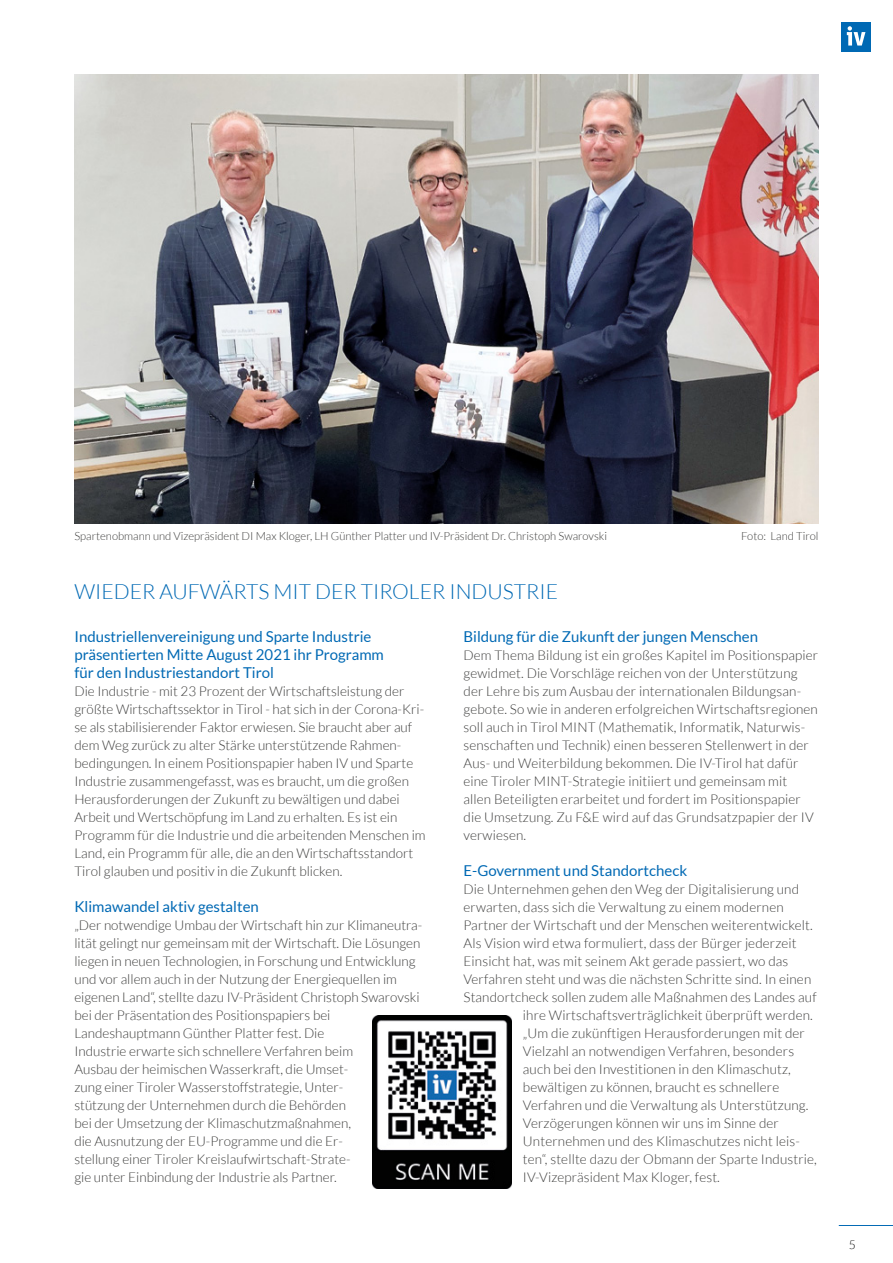
<style>
.page{position:relative;width:893px;height:1263px;background:#fff}
.page>*{position:absolute;margin:0;border:0;box-sizing:border-box;transform-origin:0 0}
.t1{font:300 21px "Lato";color:#0069b4}
.t2{font:15px/18px "Lato";color:#0069b4}
.t3{font:300 13.5px/18px "Lato";color:#3c3c3b}
.t4{font:300 12px "Lato";color:#000}
.t5{font:300 11.25px "Lato";color:#3c3c3b}
</style>
<div class="page">
<hr style="left:839px;top:1225px;width:54px;height:1px;background:#0069b4">
<div style="left:841px;top:22px;width:30px;height:30px;background:#0069b4"></div>
<svg style="left:847px;top:26px;width:18px;height:20px"></svg>
<img style="left:74px;top:74px;width:745px;height:449px">
<img style="left:372px;top:1015px;width:139px;height:173px">
<p class="t5" style="left:74px;top:530px;width:534px">Spartenobmann und Vizepräsident DI Max Kloger, LH Günther Platter und IV-Präsident Dr. Christoph Swarovski</p>
<p class="t5" style="left:741px;top:530px;width:79px">Foto: Land Tirol</p>
<h1 class="t1" style="left:74px;top:580px;width:485px">WIEDER AUFWÄRTS MIT DER TIROLER INDUSTRIE</h1>
<p class="t2" style="left:74px;top:627px;width:311px">Industriellenvereinigung und Sparte Industrie präsentierten Mitte August 2021 ihr Programm für den Industriestandort Tirol</p>
<p class="t3" style="left:74px;top:682px;width:353px">Die Industrie - mit 23 Prozent der Wirtschaftsleistung der größte Wirtschaftssektor in Tirol - hat sich in der Corona-Kri&shy;se als stabilisierender Faktor erwiesen. Sie braucht aber auf dem Weg zurück zu alter Stärke unterstützende Rahmen&shy;bedingungen. In einem Positionspapier haben IV und Sparte Industrie zusammengefasst, was es braucht, um die großen Herausforderungen der Zukunft zu bewältigen und dabei Arbeit und Wertschöpfung im Land zu erhalten. Es ist ein Programm für die Industrie und die arbeitenden Menschen im Land, ein Programm für alle, die an den Wirtschaftsstandort Tirol glauben und positiv in die Zukunft blicken.</p>
<p class="t2" style="left:74px;top:897px;width:186px">Klimawandel aktiv gestalten</p>
<p class="t3" style="left:74px;top:916px;width:349px">„Der notwendige Umbau der Wirtschaft hin zur Klimaneutra&shy;lität gelingt nur gemeinsam mit der Wirtschaft. Die Lösungen liegen in neuen Technologien, in Forschung und Entwicklung und vor allem auch in der Nutzung der Energiequellen im eigenen Land“, stellte dazu IV-Präsident Christoph Swarovski bei der Präsentation des Positionspapiers bei Landeshauptmann Günther Platter fest. Die<br>Industrie erwarte sich schnellere Verfahren beim<br>Ausbau der heimischen Wasserkraft, die Umset-<br>zung einer Tiroler Wasserstoffstrategie, Unter-<br>stützung der Unternehmen durch die Behörden<br>bei der Umsetzung der Klimaschutzmaßnahmen,<br>die Ausnutzung der EU-Programme und die Er-<br>stellung einer Tiroler Kreislaufwirtschaft-Strate-<br>gie unter Einbindung der Industrie als Partner.</p>
<p class="t2" style="left:463px;top:627px;width:296px">Bildung für die Zukunft der jungen Menschen</p>
<p class="t3" style="left:463px;top:646px;width:356px">Dem Thema Bildung ist ein großes Kapitel im Positionspapier gewidmet. Die Vorschläge reichen von der Unterstützung der Lehre bis zum Ausbau der internationalen Bildungsan&shy;gebote. So wie in anderen erfolgreichen Wirtschaftsregionen soll auch in Tirol MINT (Mathematik, Informatik, Naturwis&shy;senschaften und Technik) einen besseren Stellenwert in der Aus- und Weiterbildung bekommen. Die IV-Tirol hat dafür eine Tiroler MINT-Strategie initiiert und gemeinsam mit allen Beteiligten erarbeitet und fordert im Positionspapier die Umsetzung. Zu F&amp;E wird auf das Grundsatzpapier der IV verwiesen.</p>
<p class="t2" style="left:463px;top:861px;width:225px">E-Government und Standortcheck</p>
<p class="t3" style="left:463px;top:880px;width:337px">Die Unternehmen gehen den Weg der Digitalisierung und</p>
<p class="t3" style="left:463px;top:898px;width:322px">erwarten, dass sich die Verwaltung zu einem modernen</p>
<p class="t3" style="left:463px;top:916px;width:351px">Partner der Wirtschaft und der Menschen weiterentwickelt.</p>
<p class="t3" style="left:463px;top:934px;width:335px">Als Vision wird etwa formuliert, dass der Bürger jederzeit</p>
<p class="t3" style="left:463px;top:952px;width:326px">Einsicht hat, was mit seinem Akt gerade passiert, wo das</p>
<p class="t3" style="left:463px;top:970px;width:349px">Verfahren steht und was die nächsten Schritte sind. In einen</p>
<p class="t3" style="left:463px;top:988px;width:355px">Standortcheck sollen zudem alle Maßnahmen des Landes auf</p>
<p class="t3" style="left:523px;top:1006px;width:291px">ihre Wirtschaftsverträglichkeit überprüft werden.</p>
<p class="t3" style="left:523px;top:1024px;width:283px">„Um die zukünftigen Herausforderungen mit der</p>
<p class="t3" style="left:523px;top:1042px;width:273px">Vielzahl an notwendigen Verfahren, besonders</p>
<p class="t3" style="left:523px;top:1060px;width:270px">auch bei den Investitionen in den Klimaschutz,</p>
<p class="t3" style="left:523px;top:1078px;width:258px">bewältigen zu können, braucht es schnellere</p>
<p class="t3" style="left:523px;top:1096px;width:287px">Verfahren und die Verwaltung als Unterstützung.</p>
<p class="t3" style="left:523px;top:1114px;width:257px">Verzögerungen können wir uns im Sinne der</p>
<p class="t3" style="left:523px;top:1132px;width:278px">Unternehmen und des Klimaschutzes nicht leis-</p>
<p class="t3" style="left:523px;top:1150px;width:295px">ten“, stellte dazu der Obmann der Sparte Industrie,</p>
<p class="t3" style="left:523px;top:1168px;width:199px">IV-Vizepräsident Max Kloger, fest.</p>
<p class="t4" style="left:849px;top:1238px;width:8px">5</p>
</div>
